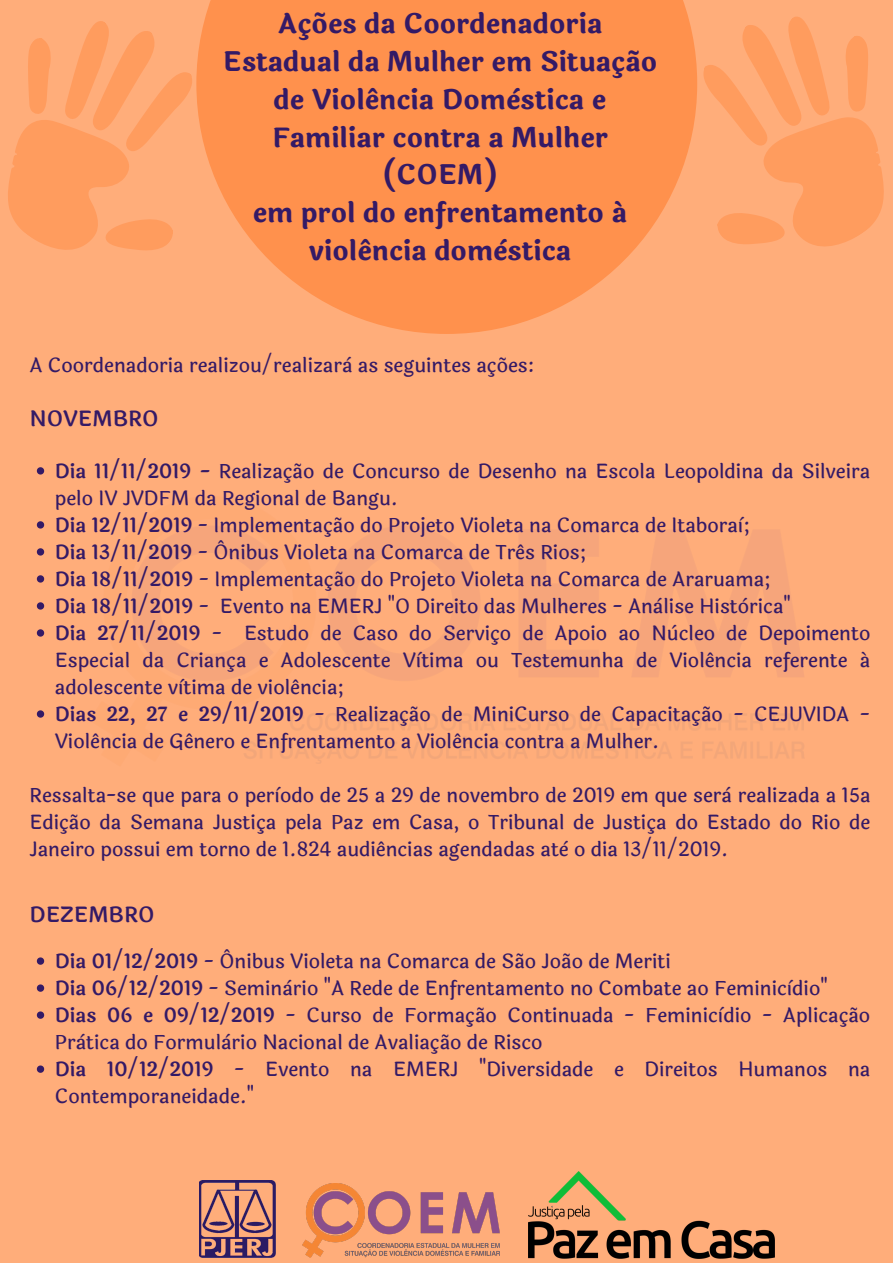
<style>
.page{position:relative;width:893px;height:1263px;background:#ffad7a}
.page>*{position:absolute;margin:0;border:0;box-sizing:border-box;transform-origin:0 0}
.t1{font:700 27px/37.7px "Laila";color:#341a66;text-align:center}
.t2{font:600 21px "Laila";color:#341a66}
.t3{font:500 19.5px/27px "Laila";color:#341a66}
.s1{font-weight:600}
</style>
<div class="page">
<svg style="left:199px;top:0;width:497px;height:334px;fill:#ff914d"></svg>
<svg style="left:37px;top:467px;width:7px;height:7px"></svg>
<svg style="left:37px;top:521px;width:7px;height:7px"></svg>
<svg style="left:37px;top:548px;width:7px;height:8px"></svg>
<svg style="left:37px;top:575px;width:7px;height:8px"></svg>
<svg style="left:37px;top:602px;width:7px;height:8px"></svg>
<svg style="left:37px;top:629px;width:7px;height:8px"></svg>
<svg style="left:37px;top:710px;width:7px;height:8px"></svg>
<svg style="left:37px;top:957px;width:7px;height:8px"></svg>
<svg style="left:37px;top:984px;width:7px;height:8px"></svg>
<svg style="left:37px;top:1011px;width:7px;height:8px"></svg>
<svg style="left:37px;top:1065px;width:7px;height:8px"></svg>
<img style="left:199px;top:1180px;width:76px;height:78px">
<img style="left:302px;top:1183px;width:197px;height:75px">
<img style="left:528px;top:1171px;width:247px;height:87px">
<svg style="left:696px;top:17px;width:188px;height:230px"></svg>
<svg style="left:8px;top:21px;width:191px;height:230px"></svg>
<h1 class="t1" style="left:223px;top:6px;width:436px">Ações da Coordenadoria<br>Estadual da Mulher em Situação de Violência Domèstica e<br>Familiar contra a Mulher (COEM)<br>em prol do enfrentamento á violência domèstica</h1>
<p class="t3" style="left:30px;top:352px;width:506px">A Coordenadoria realizou/realizarà as seguintes ações:</p>
<p class="t2" style="left:30px;top:402px;width:131px">NOVEMBRO</p>
<p class="t3" style="left:55px;top:458px;width:817px"><span class="s1">Dia 11/11/2019 -</span> Realização de Concurso de Desenho na Escola Leopoldina da Silveira pelo IV JVDFM da Regional de Bangu.<br><span class="s1">Dia 12/11/2019</span> - Implementação do Projeto Violeta na Comarca de Itaboraì;<br><span class="s1">Dia 13/11/2019</span> - Ônibus Violeta na Comarca de Três Rios;<br><span class="s1">Dia 18/11/2019</span> - Implementação do Projeto Violeta na Comarca de Araruama;<br><span class="s1">Dia 18/11/2019</span> - Evento na EMERJ "O Direito das Mulheres - Anàlise Històrica"<br><span class="s1">Dia 27/11/2019</span> - Estudo de Caso do Serviço de Apoio ao Nùcleo de Depoimento Especial da Criança e Adolescente Vìtima ou Testemunha de Violência referente á adolescente vìtima de violência;<br><span class="s1">Dias 22, 27 e 29/11/2019</span> - Realização de MiniCurso de Capacitação - CEJUVIDA - Violência de Gênero e Enfrentamento a Violência contra a Mulher.</p>
<p class="t3" style="left:30px;top:782px;width:842px;text-align:justify">Ressalta-se que para o perìodo de 25 a 29 de novembro de 2019 em que serà realizada a 15ª Edição da Semana Justiça pela Paz em Casa, o Tribunal de Justiça do Estado do Rio de Janeiro possui em torno de 1.824 audiências agendadas atè o dia 13/11/2019.</p>
<p class="t2" style="left:30px;top:899px;width:127px">DEZEMBRO</p>
<p class="t3" style="left:55px;top:948px;width:817px"><span class="s1">Dia 01/12/2019</span> - Ônibus Violeta na Comarca de São João de Meriti<br><span class="s1">Dia 06/12/2019</span> - Seminàrio "A Rede de Enfrentamento no Combate ao Feminicìdio" <span class="s1">Dias 06 e 09/12/2019</span> - Curso de Formação Continuada - Feminicìdio - Aplicação Pràtica do Formulàrio Nacional de Avaliação de Risco<br><span class="s1">Dia 10/12/2019</span> - Evento na EMERJ "Diversidade e Direitos Humanos na Contemporaneidade."</p>
</div>
